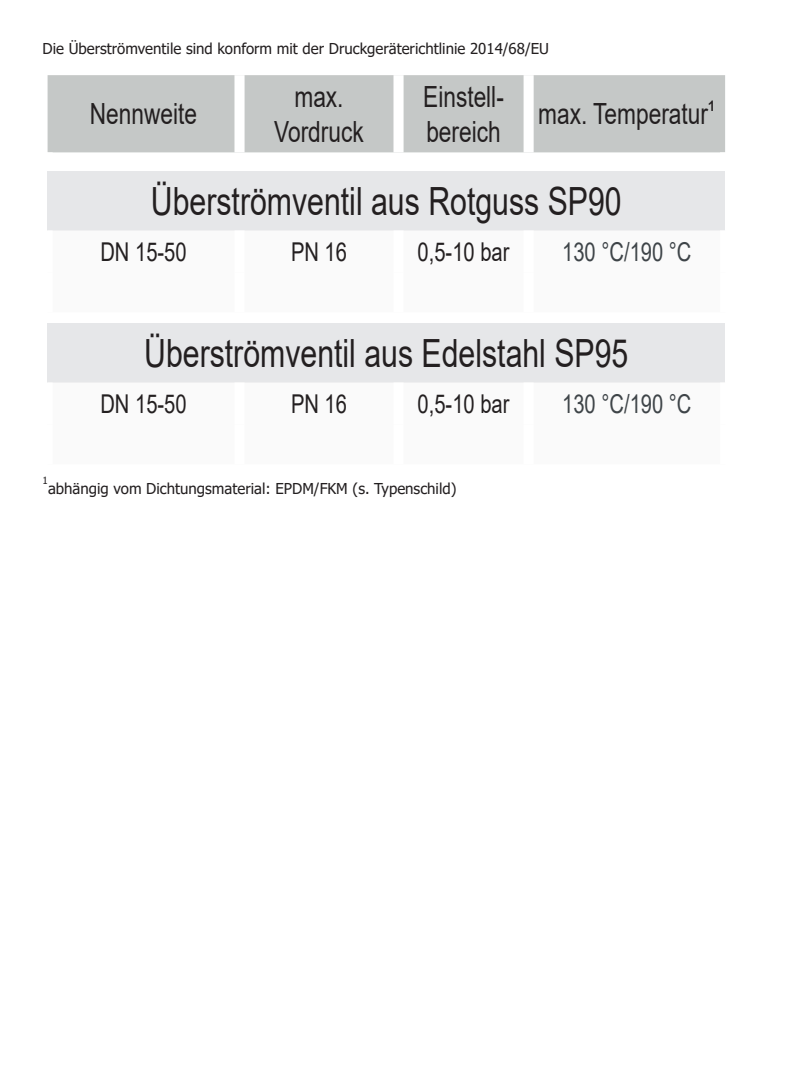
<style>
.page{position:relative;width:787px;height:1092px;background:#fff}
.page>*{position:absolute;margin:0;border:0;box-sizing:border-box;transform-origin:0 0}
.t1{font:38.75px "Arial";color:#231f20;scale:.78 1}
.t2{font:29.25px/35px "Arial";color:#231f20;text-align:center;scale:.78 1}
.t3{font:26px "Arial";color:#231f20;scale:.78 1}
.t4{font:26px "Arial";color:#3e4448;scale:.78 1}
.t5{font:15px "Tahoma";color:#231f20}
.t6{font:10px "Tahoma";color:#231f20}
</style>
<div class="page">
<div style="left:48px;top:75px;width:677px;height:77px;background:#c5c8c7"></div>
<div style="left:48px;top:171px;width:677px;height:59px;background:#e6e7e9"></div>
<svg style="left:53px;top:230px;width:667px;height:1px"></svg>
<div style="left:393px;top:75px;width:10px;height:77px;background:#fff"></div>
<div style="left:523px;top:75px;width:10px;height:77px;background:#fff"></div>
<div style="left:234px;top:230px;width:10px;height:42px;background:#fff"></div>
<div style="left:393px;top:230px;width:10px;height:42px;background:#fff"></div>
<div style="left:523px;top:230px;width:10px;height:42px;background:#fff"></div>
<div style="left:234px;top:75px;width:10px;height:77px;background:#fff"></div>
<div style="left:48px;top:323px;width:677px;height:59px;background:#e6e7e9"></div>
<svg style="left:53px;top:382px;width:667px;height:1px"></svg>
<div style="left:234px;top:382px;width:10px;height:42px;background:#fff"></div>
<div style="left:393px;top:382px;width:10px;height:42px;background:#fff"></div>
<div style="left:523px;top:382px;width:10px;height:42px;background:#fff"></div>
<p class="t5" style="left:43px;top:38px;width:508px">Die Überströmventile sind konform mit der Druckgeräterichtlinie 2014/68/EU</p>
<h2 class="t2" style="left:90px;top:96px;width:139px">Nennweite</h2>
<h2 class="t2" style="left:274px;top:79px;width:116px">max.<br>Vordruck</h2>
<h2 class="t2" style="left:423px;top:79px;width:105px;text-align:left">Einstell&shy;bereich</h2>
<h2 class="t2" style="left:538px;top:96px;width:229px">max. Temperatur1</h2>
<h1 class="t1" style="left:151px;top:174px;width:605px">Überströmventil aus Rotguss SP90</h1>
<h3 class="t3" style="left:100px;top:234px;width:112px">DN 15-50</h3>
<h3 class="t3" style="left:291px;top:234px;width:73px">PN 16</h3>
<h3 class="t3" style="left:417px;top:234px;width:119px">0,5-10 bar</h3>
<h3 class="t4" style="left:562px;top:234px;width:167px">130 °C/190 °C</h3>
<h1 class="t1" style="left:144px;top:326px;width:622px">Überströmventil aus Edelstahl SP95</h1>
<h3 class="t3" style="left:100px;top:386px;width:112px">DN 15-50</h3>
<h3 class="t3" style="left:291px;top:386px;width:73px">PN 16</h3>
<h3 class="t3" style="left:417px;top:386px;width:119px">0,5-10 bar</h3>
<h3 class="t4" style="left:562px;top:386px;width:167px">130 °C/190 °C</h3>
<p class="t6" style="left:43px;top:474px;width:7px">1</p>
<p class="t5" style="left:48px;top:479px;width:410px">abhängig vom Dichtungsmaterial: EPDM/FKM (s. Typenschild)</p>
</div>
